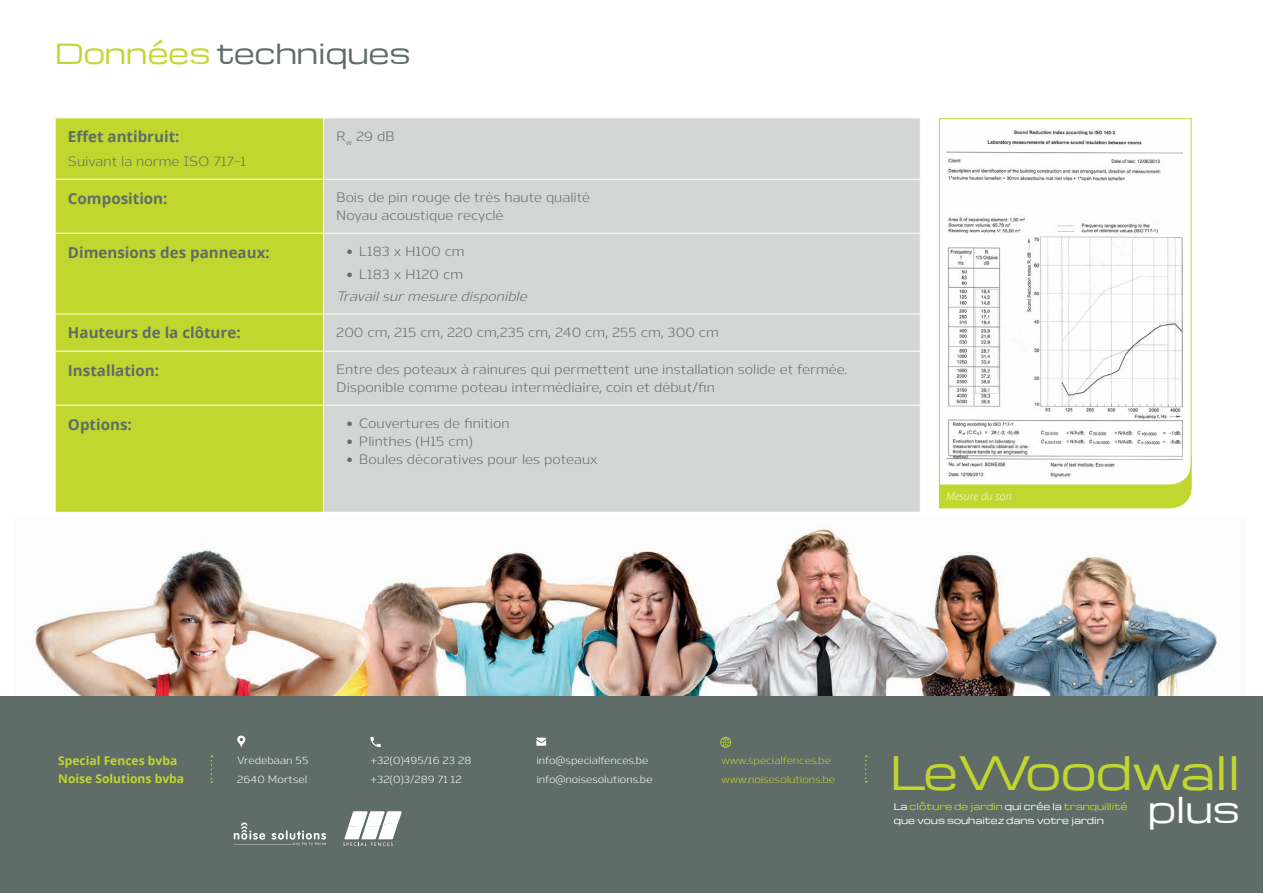
<style>
.page{position:relative;width:1263px;height:893px;background:#fff}
.page>*{position:absolute;margin:0;border:0;box-sizing:border-box;transform-origin:0 0}
.t1{font:45.15px "Michroma";color:#c1d72f}
.t2{font:34.8px "Michroma";color:#fff}
.t3{font:27.15px "Michroma";color:#5f6c68}
.t4{font:700 15.15px "Open Sans";color:#5f6c68}
.t5{font:13.65px/18.1px "Nauman";color:#5f6c68}
.t6{font:italic 13.65px "Nauman";color:#5f6c68}
.t7{font:700 12.15px/18.1px "Open Sans";color:#c1d72f}
.t8{font:10.5px/18.1px "Nauman";color:#fff}
.t9{font:10.5px/18.1px "Nauman";color:#c1d72f}
.t10{font:italic 300 10.5px "Open Sans";color:#fff}
.t11{font:9px/13.6px "Michroma";color:#fff}
.s1{color:#c1d72f}
</style>
<div class="page">
<img style="left:33px;top:526px;width:1186px;height:170px">
<div style="left:0;top:696px;width:1263px;height:197px;background:#5f6c68"></div>
<svg style="left:938px;top:455px;width:254px;height:54px;background:#c4d839"></svg>
<div style="left:56px;top:118px;width:267px;height:394px;background:#c1d72f"></div>
<div style="left:324px;top:118px;width:596px;height:394px;background:#d3d6d5"></div>
<hr style="left:55px;top:179px;width:268px;height:1px;background:#fff">
<hr style="left:55px;top:233px;width:268px;height:1px;background:#fff">
<hr style="left:55px;top:314px;width:268px;height:1px;background:#fff">
<hr style="left:55px;top:351px;width:268px;height:1px;background:#fff">
<hr style="left:55px;top:405px;width:268px;height:1px;background:#fff">
<hr style="left:323px;top:179px;width:598px;height:1px;background:#fff">
<hr style="left:323px;top:233px;width:598px;height:1px;background:#fff">
<hr style="left:323px;top:314px;width:598px;height:1px;background:#fff">
<hr style="left:323px;top:351px;width:598px;height:1px;background:#fff">
<hr style="left:323px;top:405px;width:598px;height:1px;background:#fff">
<svg style="left:237px;top:735px;width:9px;height:13px"></svg>
<svg style="left:370px;top:737px;width:11px;height:10px"></svg>
<svg style="left:536px;top:738px;width:10px;height:8px"></svg>
<svg style="left:720px;top:737px;width:11px;height:11px"></svg>
<svg style="left:234px;top:822px;width:92px;height:24px"></svg>
<svg style="left:343px;top:812px;width:58px;height:34px"></svg>
<svg style="left:211px;top:755px;width:1px;height:28px"></svg>
<svg style="left:865px;top:755px;width:2px;height:28px"></svg>
<svg style="left:939px;top:118px;width:253px;height:368px"></svg>
<h3 class="t3" style="left:55px;top:39px;width:358px"><span class="s1">Données</span> techniques</h3>
<p class="t4" style="left:68px;top:126px;width:113px">Effet antibruit:</p>
<p class="t5" style="left:68px;top:151px;width:180px">Suivant la norme ISO 717-1</p>
<p class="t5" style="left:336px;top:126px;width:60px">R<sub>w</sub> 29 dB</p>
<p class="t4" style="left:68px;top:187px;width:101px">Composition:</p>
<p class="t5" style="left:336px;top:187px;width:255px">Bois de pin rouge de très haute qualité<br>Noyau acoustique recyclé</p>
<p class="t4" style="left:68px;top:241px;width:203px">Dimensions des panneaux:</p>
<p class="t5" style="left:347px;top:241px;width:119px">• L183 x H100 cm</p>
<p class="t5" style="left:347px;top:264px;width:118px">• L183 x H120 cm</p>
<p class="t6" style="left:336px;top:286px;width:196px">Travailsurmesuredisponible</p>
<p class="t4" style="left:68px;top:322px;width:174px">Hauteurs de la clôture:</p>
<p class="t5" style="left:336px;top:322px;width:384px">200 cm, 215 cm, 220 cm,235 cm, 240 cm, 255 cm, 300 cm</p>
<p class="t4" style="left:68px;top:359px;width:93px">Installation:</p>
<p class="t5" style="left:336px;top:359px;width:512px">Entre des poteaux à rainures qui permettent une installation solide et fermée.<br>Disponible comme poteau intermédiaire, coin et début/fin</p>
<p class="t4" style="left:68px;top:413px;width:65px">Options:</p>
<p class="t5" style="left:347px;top:413px;width:164px">• Couvertures de finition</p>
<p class="t5" style="left:347px;top:431px;width:127px">• Plinthes (H15 cm)</p>
<p class="t5" style="left:347px;top:449px;width:252px">• Boules décoratives pour les poteaux</p>
<p class="t10" style="left:946px;top:489px;width:67px">Mesure du son</p>
<p class="t7" style="left:58px;top:751px;width:127px">Special Fences bvba<br>Noise Solutions bvba</p>
<p class="t8" style="left:536px;top:751px;width:118px">info@specialfences.be info@noisesolutions.be</p>
<p class="t9" style="left:721px;top:751px;width:115px">www.specialfences.be www.noisesolutions.be</p>
<p class="t8" style="left:237px;top:751px;width:73px">Vredebaan 55<br>2640 Mortsel</p>
<p class="t8" style="left:370px;top:751px;width:103px">+32(0)495/16 23 28 +32(0)3/289 71 12</p>
<h1 class="t1" style="left:890px;top:748px;width:352px">LeWoodwall</h1>
<p class="t11" style="left:894px;top:800px;width:235px">La <span class="s1">clôture de jardin</span> qui crée la <span class="s1">tranquillité </span>que vous souhaitez dans votre jardin</p>
<h2 class="t2" style="left:1148px;top:791px;width:94px">plus</h2>
</div>
